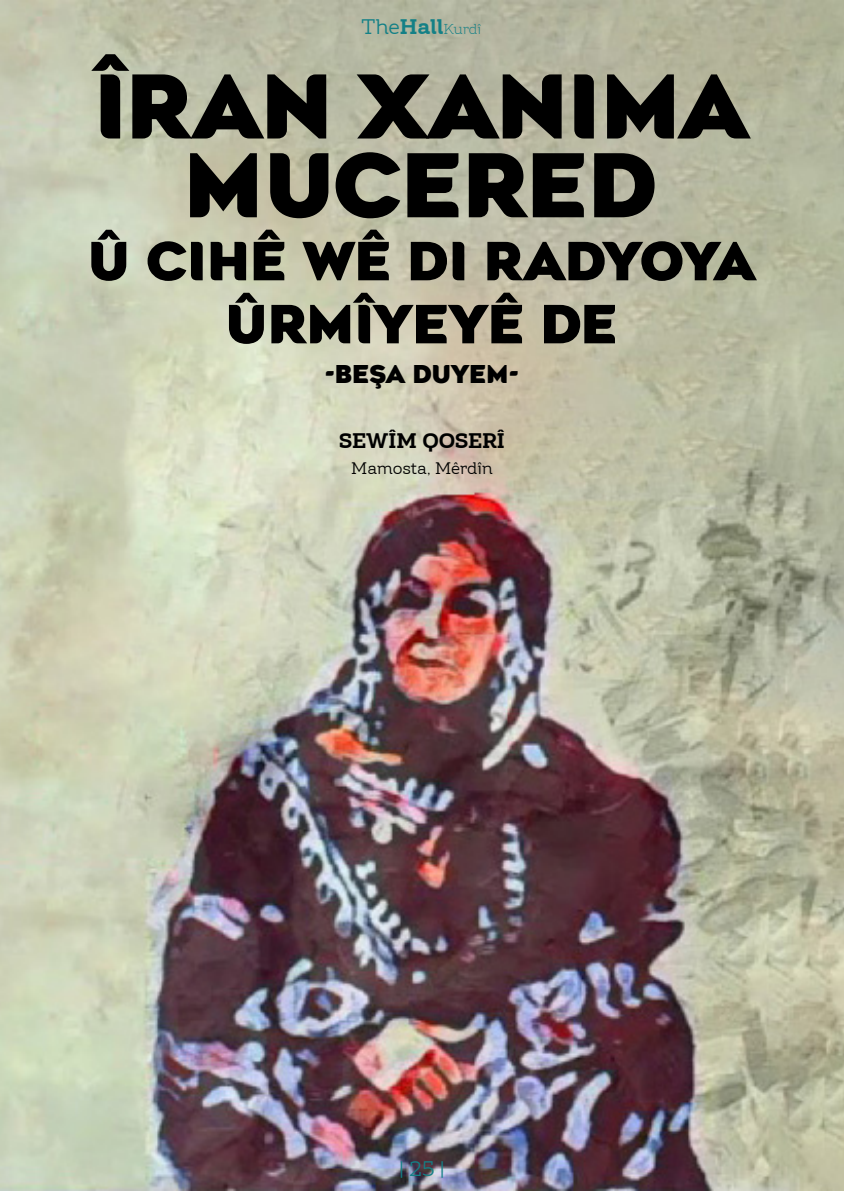
<style>
.page{position:relative;width:844px;height:1191px;background:#fff}
.page>*{position:absolute;margin:0;border:0;box-sizing:border-box;transform-origin:0 0}
.t1{font:900 87.5px/78.8px "Agenor";color:#000;text-align:center}
.t2{font:900 52.5px/63px "Agenor";color:#000;text-align:center}
.t3{font:900 24.5px "Agenor";letter-spacing:-.01em;color:#000}
.t4{font:700 21px "Amazing Slab";color:#000}
.t5{font:21px "Amazing Slab";color:#138086}
.t6{font:16.62px "Amazing Slab";letter-spacing:-.005em;color:#000}
.t7{font:300 14.35px "Amazing Slab";letter-spacing:-.015em;color:#138086}
.s1{font-weight:400;font-size:21px}
.s2{font-weight:700;font-size:21px}
</style>
<div class="page">
<img style="left:0;top:0;width:843px;height:1191px">
<p class="t7" style="left:361px;top:19px;width:121px"><span class="s1">The</span><span class="s2">Hall</span>Kurdî</p>
<h1 class="t1" style="left:95px;top:71px;width:655px">ÎRAN XANIMA<br>MUCERED</h1>
<p class="t2" style="left:88px;top:232px;width:668px">Û CIHÊ WÊ DI RADYOYA<br>ÛRMÎYEYÊ DE</p>
<p class="t3" style="left:324px;top:358px;width:196px">-BEŞA DUYEM-</p>
<p class="t4" style="left:339px;top:425px;width:167px">SEWÎM QOSERÎ</p>
<p class="t6" style="left:351px;top:456px;width:143px">Mamosta, Mêrdîn</p>
<p class="t5" style="left:399px;top:1153px;width:46px">| 25 |</p>
</div>
